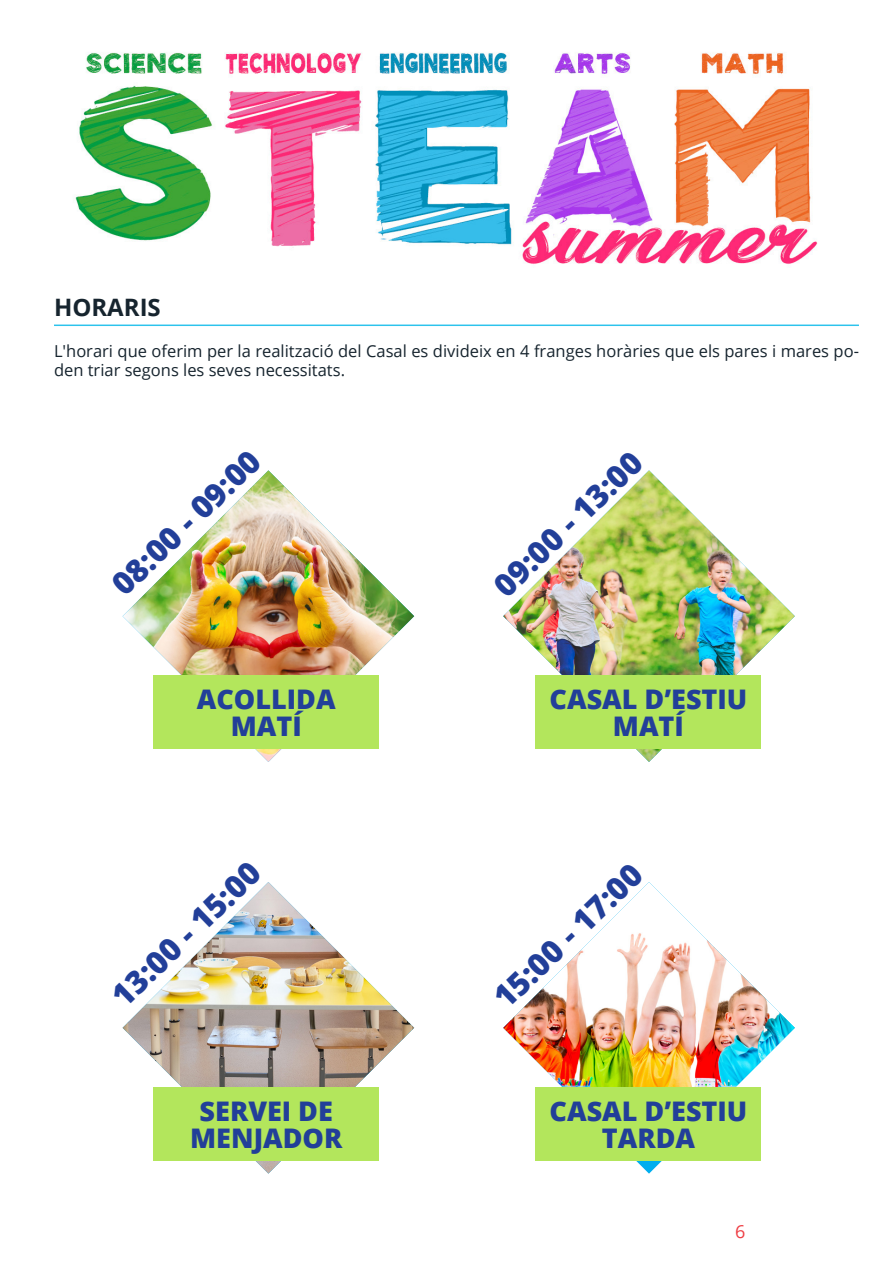
<style>
.page{position:relative;width:893px;height:1263px;background:#fff}
.page>*{position:absolute;margin:0;border:0;box-sizing:border-box;transform-origin:0 0}
.t1{font:800 31.5px "Open Sans";color:#223f99}
.t2{font:800 27px/27px "Open Sans";color:#223f99;text-align:center}
.TDC_-_Título_y_número_de_página{font:700 24px "Open Sans";color:#16242e}
.t3{font:18px "Open Sans";color:#ee3d43}
.TDC_-_Título_y_número_de_página-2{font:16.5px/19.5px "Open Sans";color:#16242e}
</style>
<div class="page">
<img style="left:75px;top:52px;width:743px;height:213px">
<hr style="left:54px;top:325px;width:805px;height:1px;background:#2cc3ec">
<svg style="left:535px;top:1120px;width:226px;height:54px"></svg>
<img style="left:503px;top:882px;width:292px;height:238px">
<img style="left:503px;top:470px;width:292px;height:292px">
<div style="left:536px;top:1087px;width:225px;height:73px;background:#b3e65c"></div>
<div style="left:536px;top:675px;width:225px;height:74px;background:#b3e65c"></div>
<img style="left:123px;top:882px;width:291px;height:292px">
<img style="left:123px;top:470px;width:291px;height:292px">
<div style="left:154px;top:1087px;width:225px;height:73px;background:#b3e65c"></div>
<div style="left:154px;top:675px;width:225px;height:74px;background:#b3e65c"></div>
<p class="TDC_-_Título_y_número_de_página" style="left:54px;top:290px;width:108px">HORARIS</p>
<p class="TDC_-_Título_y_número_de_página-2" style="left:54px;top:341px;width:806px">L'horari que oferim per la realització del Casal es divideix en 4 franges horàries que els pares i mares po&shy;den triar segons les seves necessitats.</p>
<p class="t1" style="left:100px;top:572px;width:194px;rotate:-44deg">08:00 - 09:00</p>
<p class="t2" style="left:197px;top:684px;width:140px">ACOLLIDA<br>MATÍ</p>
<p class="t1" style="left:100px;top:984px;width:194px;rotate:-44deg">13:00 - 15:00</p>
<p class="t2" style="left:190px;top:1096px;width:154px">SERVEI DE<br>MENJADOR</p>
<p class="t1" style="left:482px;top:573px;width:194px;rotate:-44deg">09:00 - 13:00</p>
<p class="t2" style="left:550px;top:684px;width:199px">CASAL D’ESTIU<br>MATÍ</p>
<p class="t1" style="left:482px;top:985px;width:194px;rotate:-44deg">15:00 - 17:00</p>
<p class="t2" style="left:550px;top:1096px;width:199px">CASAL D’ESTIU<br>TARDA</p>
<p class="t3" style="left:735px;top:1218px;width:12px">6</p>
</div>
